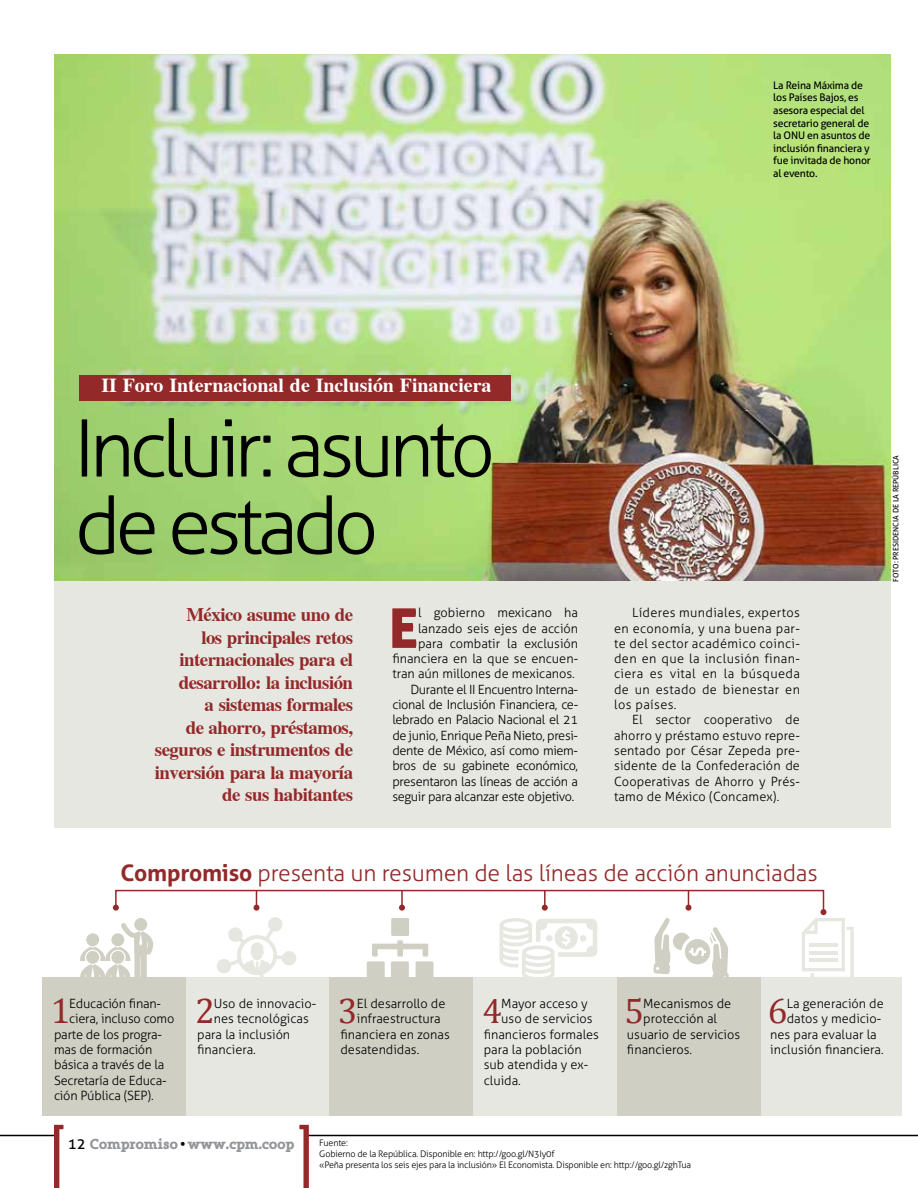
<style>
.page{position:relative;width:918px;height:1188px;background:#fff}
.page>*{position:absolute;margin:0;border:0;box-sizing:border-box;transform-origin:0 0}
.t1{font:300 79.2px/77.2px "Aller";letter-spacing:-.07em;color:#000}
.t2{font:54.9px "Aller Display";color:#932929}
.t3{font:35.7px "Cambria";color:#932929}
.t4{font:300 22.95px "Aller";letter-spacing:-.01em;color:#932929}
.t5{font:700 19.8px "Cardiff";color:#fff}
.t6{font:700 18.75px/22.5px "Cardiff";letter-spacing:-.025em;color:#932929;text-align:right}
.t7{font:700 15px "Grandesign Neue Serif";letter-spacing:-.025em;color:#939598;scale:.95 1}
.t8{font:300 12.75px/15.3px "Aller";color:#000;text-align:justify}
.t9{font:300 12.75px/15.3px "Aller";letter-spacing:-.025em;color:#000;text-align:right}
.t10{font:10.5px/12.6px "Aller";letter-spacing:-.02em;color:#000}
.t11{font:300 9px/10.8px "Aller";letter-spacing:-.02em;color:#000}
.t12{font:7.5px "Aller";color:#000}
.s1{font-weight:700}
.s2{font-family:"Aller";font-weight:400;color:#000}
.s3{color:#000}
</style>
<div class="page">
<div style="left:54px;top:317px;width:837px;height:511px;background:#e7e7e1"></div>
<div style="left:162px;top:978px;width:739px;height:138px;background:#e7e7e1"></div>
<div style="left:42px;top:978px;width:144px;height:138px;background:#cfcfc3"></div>
<div style="left:329px;top:978px;width:143px;height:138px;background:#cfcfc3"></div>
<div style="left:617px;top:978px;width:143px;height:138px;background:#cfcfc3"></div>
<img style="left:54px;top:54px;width:837px;height:526px">
<hr style="left:304px;top:1135px;width:614px;height:1px;background:#000">
<hr style="left:0;top:1135px;width:59px;height:1px;background:#000">
<svg style="left:54px;top:1125px;width:10px;height:63px"></svg>
<svg style="left:299px;top:1125px;width:10px;height:63px"></svg>
<div style="left:79px;top:375px;width:432px;height:25px;background:#932929"></div>
<svg style="left:80px;top:889px;width:774px;height:105px"></svg>
<p class="t10" style="left:773px;top:79px;width:99px">La Reina Máxima de los Países Bajos, es asesora especial del secretario general de la ONU en asuntos de inclusión financiera y fue invitada de honor al evento.</p>
<h3 class="t5" style="left:101px;top:374px;width:391px">II Foro Internacional de Inclusión Financiera</h3>
<h1 class="t1" style="left:74px;top:410px;width:423px">Incluir: asunto de estado</h1>
<p class="t9" style="left:392px;top:605px;width:187px">l gobierno mexicano ha lanzado seis ejes de acción para combatir la exclusión financiera en la que se encuen&shy;tran aún millones de mexicanos.<br>Durante el II Encuentro Interna&shy;cional de Inclusión Financiera, ce&shy;lebrado en Palacio Nacional el 21 de junio, Enrique Peña Nieto, presi&shy;dente de México, así como miem&shy;bros de su gabinete económico, presentaron las líneas de acción a seguir para alcanzar este objetivo.</p>
<p class="t8" style="left:614px;top:605px;width:187px;text-indent:18px">Líderes mundiales, expertos en economía, y una buena par&shy;te del sector académico coinci&shy;den en que la inclusión finan&shy;ciera es vital en la búsqueda de un estado de bienestar en los países.</p>
<h3 class="t6" style="left:155px;top:603px;width:200px">México asume uno de<br>los principales retos internacionales para el desarrollo: la inclusión<br>a sistemas formales<br>de ahorro, préstamos, seguros e instrumentos de inversión para la mayoría de sus habitantes</h3>
<h2 class="t2" style="left:389px;top:593px;width:30px">E</h2>
<p class="t8" style="left:614px;top:712px;width:187px;text-indent:18px">El sector cooperativo de ahorro y préstamo estuvo repre&shy;sentado por César Zepeda pre&shy;sidente de la Confederación de Cooperativas de Ahorro y Prés&shy;tamo de México (Concamex).</p>
<h3 class="t4" style="left:121px;top:859px;width:699px"><span class="s1">Compromiso</span> presenta un resumen de las líneas de acción anunciadas</h3>
<p class="t12" style="left:891px;top:582px;width:128px;rotate:-90deg">FOTO: PRESIDENCIA DE LA REPÚBLICA</p>
<h3 class="t3" style="left:51px;top:990px;width:21px">1</h3>
<p class="t8" style="left:69px;top:996px;width:93px">Educación finan-</p>
<p class="t8" style="left:69px;top:1011px;width:107px">ciera, incluso como</p>
<p class="t8" style="left:54px;top:1026px;width:110px">parte de los progra-</p>
<p class="t8" style="left:54px;top:1042px;width:100px">mas de formación</p>
<p class="t8" style="left:54px;top:1057px;width:112px">básica a través de la</p>
<p class="t8" style="left:54px;top:1072px;width:114px">Secretaría de Educa-</p>
<p class="t8" style="left:54px;top:1088px;width:101px">ción Pública (SEP).</p>
<h3 class="t3" style="left:195px;top:990px;width:21px">2</h3>
<p class="t8" style="left:214px;top:996px;width:104px">Uso de innovacio-</p>
<p class="t8" style="left:214px;top:1011px;width:96px">nes tecnológicas</p>
<p class="t8" style="left:197px;top:1026px;width:95px">para la inclusión</p>
<p class="t8" style="left:197px;top:1042px;width:60px">financiera.</p>
<h3 class="t3" style="left:338px;top:990px;width:21px">3</h3>
<p class="t8" style="left:357px;top:996px;width:90px">El desarrollo de</p>
<p class="t8" style="left:357px;top:1011px;width:85px">infraestructura</p>
<p class="t8" style="left:340px;top:1026px;width:111px">financiera en zonas</p>
<p class="t8" style="left:340px;top:1042px;width:80px">desatendidas.</p>
<h3 class="t3" style="left:482px;top:990px;width:21px">4</h3>
<p class="t8" style="left:501px;top:996px;width:88px">Mayor acceso y</p>
<p class="t8" style="left:501px;top:1011px;width:93px">uso de servicios</p>
<p class="t8" style="left:484px;top:1026px;width:117px">financieros formales</p>
<p class="t8" style="left:484px;top:1042px;width:100px">para la población</p>
<p class="t8" style="left:484px;top:1057px;width:106px">sub atendida y ex-</p>
<p class="t8" style="left:484px;top:1072px;width:39px">cluida.</p>
<h3 class="t3" style="left:624px;top:990px;width:21px">5</h3>
<p class="t8" style="left:643px;top:996px;width:90px">Mecanismos de</p>
<p class="t8" style="left:643px;top:1011px;width:75px">protección al</p>
<p class="t8" style="left:627px;top:1026px;width:115px">usuario de servicios</p>
<p class="t8" style="left:627px;top:1042px;width:67px">financieros.</p>
<h3 class="t3" style="left:768px;top:990px;width:21px">6</h3>
<p class="t8" style="left:787px;top:996px;width:98px">La generación de</p>
<p class="t8" style="left:787px;top:1011px;width:96px">datos y medicio-</p>
<p class="t8" style="left:770px;top:1026px;width:108px">nes para evaluar la</p>
<p class="t8" style="left:770px;top:1042px;width:115px">inclusión financiera.</p>
<p class="t7" style="left:68px;top:1136px;width:240px"><span class="s2">12</span> Compromiso <span class="s3">•</span> www.cpm.coop</p>
<p class="t11" style="left:319px;top:1138px;width:373px">Fuente:<br>Gobierno de la República. Disponible en: http://goo.gl/N3Iy0f<br>«Peña presenta los seis ejes para la inclusión» El Economista. Disponible en: http://goo.gl/zghTua</p>
</div>
